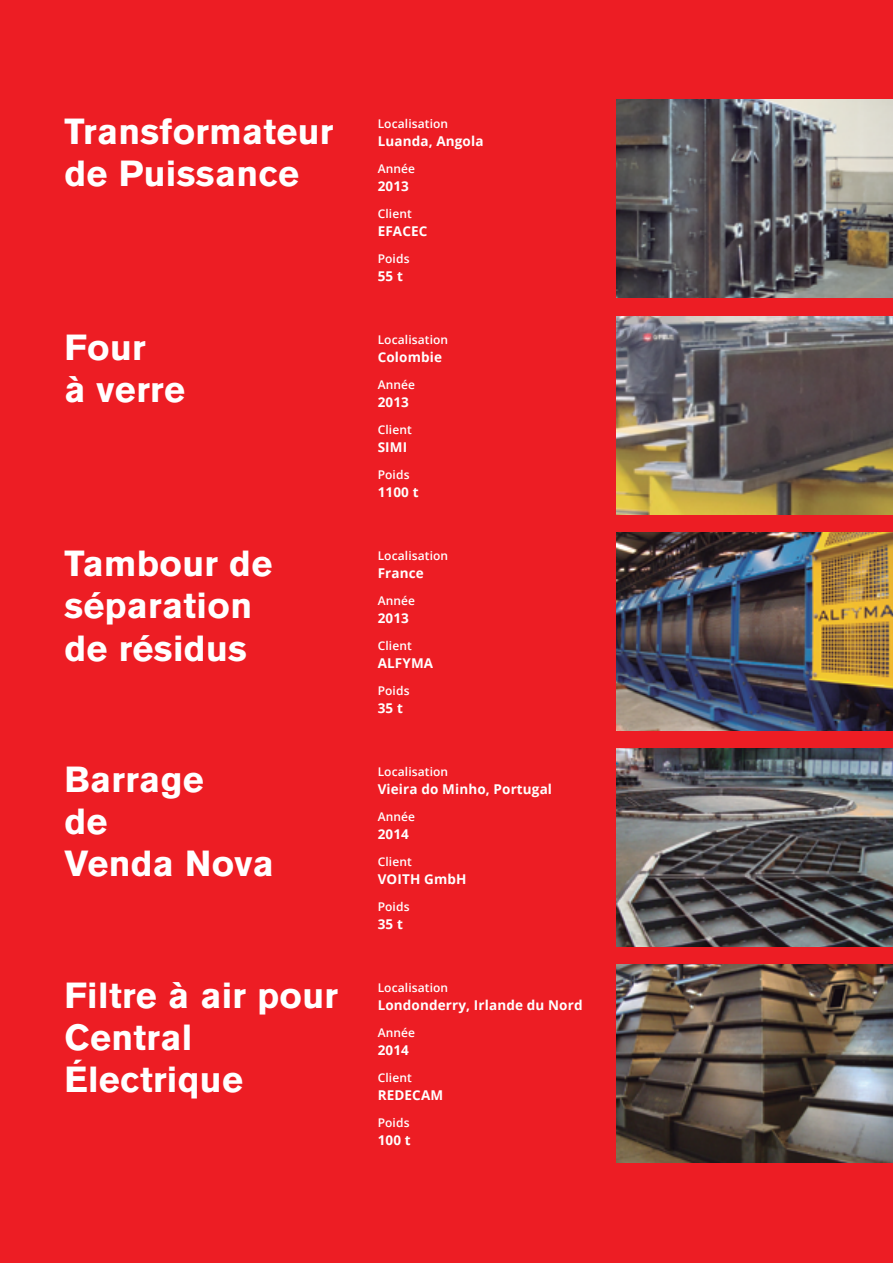
<style>
.page{position:relative;width:893px;height:1263px;background:#ed1d24}
.page>*{position:absolute;margin:0;border:0;box-sizing:border-box;transform-origin:0 0}
.t1{font:700 36px/42px "Akzidenz Grotesk BQ";letter-spacing:.01em;color:#fff}
.t2{font:700 13.5px "Open Sans";letter-spacing:.01em;color:#fff}
.t3{font:600 12px "Open Sans";letter-spacing:.01em;color:#fff}
</style>
<div class="page">
<img style="left:617px;top:316px;width:276px;height:198px">
<img style="left:617px;top:100px;width:276px;height:198px">
<img style="left:617px;top:532px;width:276px;height:198px">
<img style="left:617px;top:748px;width:276px;height:198px">
<img style="left:617px;top:965px;width:276px;height:198px">
<h1 class="t1" style="left:64px;top:111px;width:271px">Transformateur de Puissance</h1>
<p class="t3" style="left:378px;top:115px;width:72px">Localisation</p>
<p class="t2" style="left:378px;top:131px;width:107px">Luanda, Angola</p>
<p class="t3" style="left:378px;top:160px;width:39px">Année</p>
<p class="t2" style="left:378px;top:176px;width:33px">2013</p>
<p class="t3" style="left:378px;top:205px;width:36px">Client</p>
<p class="t2" style="left:378px;top:221px;width:51px">EFACEC</p>
<p class="t3" style="left:378px;top:250px;width:33px">Poids</p>
<p class="t2" style="left:378px;top:266px;width:27px">55 t</p>
<h1 class="t1" style="left:64px;top:327px;width:122px">Four<br>à verre</h1>
<h1 class="t1" style="left:64px;top:543px;width:209px">Tambour de séparation de résidus</h1>
<h1 class="t1" style="left:64px;top:759px;width:211px">Barrage<br>de<br>Venda Nova</h1>
<h1 class="t1" style="left:64px;top:975px;width:275px">Filtre à air pour<br>Central<br>Électrique</h1>
<p class="t3" style="left:378px;top:331px;width:72px">Localisation</p>
<p class="t2" style="left:378px;top:347px;width:66px">Colombie</p>
<p class="t3" style="left:378px;top:376px;width:39px">Année</p>
<p class="t2" style="left:378px;top:392px;width:33px">2013</p>
<p class="t3" style="left:378px;top:421px;width:36px">Client</p>
<p class="t2" style="left:378px;top:437px;width:31px">SIMI</p>
<p class="t3" style="left:378px;top:466px;width:33px">Poids</p>
<p class="t2" style="left:378px;top:482px;width:42px">1100 t</p>
<p class="t3" style="left:378px;top:547px;width:72px">Localisation</p>
<p class="t2" style="left:378px;top:564px;width:48px">France</p>
<p class="t3" style="left:378px;top:592px;width:39px">Année</p>
<p class="t2" style="left:378px;top:609px;width:33px">2013</p>
<p class="t3" style="left:378px;top:637px;width:36px">Client</p>
<p class="t2" style="left:378px;top:654px;width:57px">ALFYMA</p>
<p class="t3" style="left:378px;top:682px;width:33px">Poids</p>
<p class="t2" style="left:378px;top:699px;width:27px">35 t</p>
<p class="t3" style="left:378px;top:763px;width:72px">Localisation</p>
<p class="t2" style="left:378px;top:779px;width:176px">Vieira do Minho, Portugal</p>
<p class="t3" style="left:378px;top:808px;width:39px">Année</p>
<p class="t2" style="left:378px;top:824px;width:33px">2014</p>
<p class="t3" style="left:378px;top:853px;width:36px">Client</p>
<p class="t2" style="left:378px;top:869px;width:90px">VOITH GmbH</p>
<p class="t3" style="left:378px;top:898px;width:33px">Poids</p>
<p class="t2" style="left:378px;top:914px;width:27px">35 t</p>
<p class="t3" style="left:378px;top:979px;width:72px">Localisation</p>
<p class="t2" style="left:378px;top:995px;width:206px">Londonderry, Irlande du Nord</p>
<p class="t3" style="left:378px;top:1024px;width:39px">Année</p>
<p class="t2" style="left:378px;top:1040px;width:33px">2014</p>
<p class="t3" style="left:378px;top:1069px;width:36px">Client</p>
<p class="t2" style="left:378px;top:1085px;width:67px">REDECAM</p>
<p class="t3" style="left:378px;top:1114px;width:33px">Poids</p>
<p class="t2" style="left:378px;top:1130px;width:35px">100 t</p>
</div>
